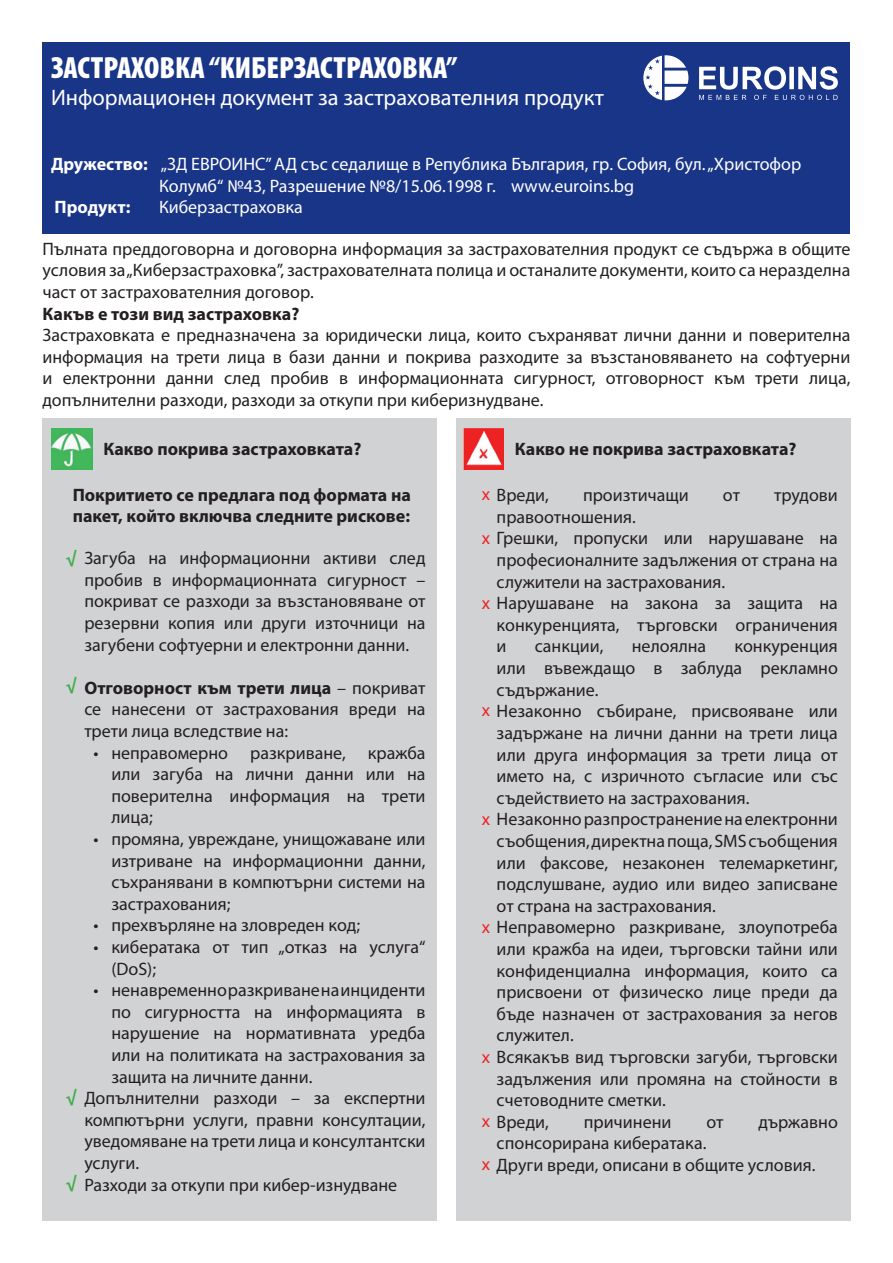
<style>
.page{position:relative;width:893px;height:1263px;background:#fff}
.page>*{position:absolute;margin:0;border:0;box-sizing:border-box;transform-origin:0 0}
.t1{font:900 condensed 30.75px "Myriad Pro";color:#fff}
.t2{font:22.5px "Myriad Pro";color:#fff}
.t3{font:18px/21.6px "Myriad Pro";color:#231f20;text-align:justify}
.t4{font:700 18px/21.6px "Myriad Pro";color:#231f20}
.t5{font:18px/21.6px "Myriad Pro";color:#fff}
.t6{font:700 18px "Myriad Pro";color:#fff}
.t7{font:700 18px "Myriad Pro";color:#40ae49}
.s1{font-weight:700}
.s2{font-weight:700;color:#40ae49}
.s3{color:#ed2223}
</style>
<div class="page">
<div style="left:43px;top:43px;width:807px;height:191px;background:#193587"></div>
<svg style="left:643px;top:55px;width:195px;height:45px"></svg>
<div style="left:43px;top:418px;width:394px;height:802px;background:#d1d2d4"></div>
<div style="left:456px;top:418px;width:394px;height:802px;background:#d1d2d4"></div>
<img style="left:51px;top:428px;width:41px;height:42px">
<img style="left:464px;top:428px;width:40px;height:42px">
<h1 class="t1" style="left:51px;top:48px;width:408px">ЗАСТРАХОВКА “КИБЕРЗАСТРАХОВКА”</h1>
<p class="t2" style="left:51px;top:84px;width:555px">Информационен документ за застрахователния продукт</p>
<p class="t5" style="left:159px;top:153px;width:644px;text-indent:-108px"><span class="s1">Дружество:</span> „ЗД ЕВРОИНС” АД със седалище в Република България, гр. София, бул. „Христофор<br>Колумб“ №43, Разрешение №8/15.06.1998 г. www.euroins.bg</p>
<p class="t6" style="left:55px;top:196px;width:77px">Продукт:</p>
<p class="t5" style="left:159px;top:196px;width:145px">Киберзастраховка</p>
<p class="t3" style="left:43px;top:238px;width:809px">Пълната преддоговорна и договорна информация за застрахователния продукт се съдържа в общите условия за „Киберзастраховка”, застрахователната полица и останалите документи, които са неразделна част от застрахователния договор.</p>
<p class="t4" style="left:43px;top:302px;width:258px">Какъв е този вид застраховка?</p>
<p class="t3" style="left:43px;top:324px;width:809px">Застраховката е предназначена за юридически лица, които съхраняват лични данни и поверителна информация на трети лица в бази данни и покрива разходите за възстановяването на софтуерни и електронни данни след пробив в информационната сигурност, отговорност към трети лица, допълнителни разходи, разходи за откупи при киберизнудване.</p>
<p class="t4" style="left:103px;top:438px;width:259px">Какво покрива застраховката?</p>
<p class="t4" style="left:73px;top:483px;width:340px">Покритието се предлага под формата на пакет, който включва следните рискове:</p>
<p class="t3" style="left:84px;top:547px;width:343px;text-indent:-18px"><span class="s2">√</span> Загуба на информационни активи след пробив в информационната сигурност – покриват се разходи за възстановяване от резервни копия или други източници на загубени софтуерни и електронни данни.</p>
<p class="t3" style="left:84px;top:677px;width:343px"><span class="s1">Отговорност към трети лица</span> – покриват се нанесени от застрахования вреди на трети лица вследствие на:</p>
<p class="t3" style="left:111px;top:741px;width:316px;text-indent:-18px">• неправомерно разкриване, кражба или загуба на лични данни или на поверителна информация на трети лица;</p>
<p class="t3" style="left:111px;top:828px;width:316px;text-indent:-18px">• промяна, увреждане, унищожаване или изтриване на информационни данни, съхранявани в компютърни системи на застрахования;</p>
<p class="t3" style="left:93px;top:914px;width:268px">• прехвърляне на зловреден код;</p>
<p class="t3" style="left:111px;top:936px;width:316px;text-indent:-18px">• кибератака от тип „отказ на услуга“ (DoS);</p>
<p class="t3" style="left:93px;top:979px;width:334px">• ненавременно разкриване на инциденти</p>
<p class="t3" style="left:111px;top:1001px;width:316px">по сигурността на информацията в</p>
<p class="t3" style="left:111px;top:1022px;width:316px">нарушение на нормативната уредба</p>
<p class="t3" style="left:111px;top:1044px;width:316px">или на политиката на застрахования за</p>
<p class="t3" style="left:111px;top:1065px;width:203px">защита на личните данни.</p>
<p class="t3" style="left:66px;top:1087px;width:361px"><span class="s2">√</span> Допълнителни разходи – за експертни</p>
<p class="t3" style="left:84px;top:1109px;width:343px">компютърни услуги, правни консултации,</p>
<p class="t3" style="left:84px;top:1130px;width:343px">уведомяване на трети лица и консултантски</p>
<p class="t3" style="left:84px;top:1152px;width:56px">услуги.</p>
<p class="t3" style="left:66px;top:1173px;width:333px"><span class="s2">√</span> Разходи за откупи при кибер-изнудване</p>
<p class="t7" style="left:66px;top:674px;width:12px">√</p>
<p class="t4" style="left:515px;top:438px;width:283px">Какво не покрива застраховката?</p>
<p class="t3" style="left:482px;top:484px;width:69px"><span class="s3">x</span> Вреди,</p>
<p class="t3" style="left:583px;top:484px;width:107px">произтичащи</p>
<p class="t3" style="left:723px;top:484px;width:19px">от</p>
<p class="t3" style="left:774px;top:484px;width:65px">трудови</p>
<p class="t3" style="left:497px;top:506px;width:141px">правоотношения.</p>
<p class="t3" style="left:482px;top:527px;width:358px"><span class="s3">x</span> Грешки, пропуски или нарушаване на</p>
<p class="t3" style="left:497px;top:549px;width:343px">професионалните задължения от страна на</p>
<p class="t3" style="left:497px;top:570px;width:230px">служители на застрахования.</p>
<p class="t3" style="left:482px;top:592px;width:358px"><span class="s3">x</span> Нарушаване на закона за защита на</p>
<p class="t3" style="left:497px;top:614px;width:343px">конкуренцията, търговски ограничения</p>
<p class="t3" style="left:497px;top:635px;width:11px">и</p>
<p class="t3" style="left:535px;top:635px;width:70px">санкции,</p>
<p class="t3" style="left:632px;top:635px;width:76px">нелоялна</p>
<p class="t3" style="left:734px;top:635px;width:105px">конкуренция</p>
<p class="t3" style="left:497px;top:657px;width:343px">или въвеждащо в заблуда рекламно</p>
<p class="t3" style="left:497px;top:678px;width:104px">съдържание.</p>
<p class="t3" style="left:482px;top:700px;width:358px"><span class="s3">x</span> Незаконно събиране, присвояване или</p>
<p class="t3" style="left:497px;top:722px;width:343px">задържане на лични данни на трети лица</p>
<p class="t3" style="left:497px;top:743px;width:343px">или друга информация за трети лица от</p>
<p class="t3" style="left:497px;top:765px;width:343px">името на, с изричното съгласие или със</p>
<p class="t3" style="left:497px;top:786px;width:254px">съдействието на застрахования.</p>
<p class="t3" style="left:482px;top:808px;width:358px"><span class="s3">x</span> Незаконно разпространение на електронни</p>
<p class="t3" style="left:497px;top:830px;width:343px">съобщения, директна поща, SMS съобщения</p>
<p class="t3" style="left:497px;top:851px;width:343px">или факсове, незаконен телемаркетинг,</p>
<p class="t3" style="left:497px;top:873px;width:343px">подслушване, аудио или видео записване</p>
<p class="t3" style="left:497px;top:894px;width:221px">от страна на застрахования.</p>
<p class="t3" style="left:482px;top:916px;width:358px"><span class="s3">x</span> Неправомерно разкриване, злоупотреба</p>
<p class="t3" style="left:497px;top:938px;width:343px">или кражба на идеи, търговски тайни или</p>
<p class="t3" style="left:497px;top:959px;width:343px">конфиденциална информация, които са</p>
<p class="t3" style="left:497px;top:981px;width:343px">присвоени от физическо лице преди да</p>
<p class="t3" style="left:497px;top:1002px;width:343px">бъде назначен от застрахования за негов</p>
<p class="t3" style="left:497px;top:1024px;width:79px">служител.</p>
<p class="t3" style="left:482px;top:1046px;width:358px"><span class="s3">x</span> Всякакъв вид търговски загуби, търговски</p>
<p class="t3" style="left:497px;top:1067px;width:343px">задължения или промяна на стойности в</p>
<p class="t3" style="left:497px;top:1089px;width:171px">счетоводните сметки.</p>
<p class="t3" style="left:482px;top:1110px;width:69px"><span class="s3">x</span> Вреди,</p>
<p class="t3" style="left:584px;top:1110px;width:89px">причинени</p>
<p class="t3" style="left:706px;top:1110px;width:19px">от</p>
<p class="t3" style="left:758px;top:1110px;width:81px">държавно</p>
<p class="t3" style="left:482px;top:1132px;width:335px;text-indent:15px">спонсорирана кибератака.<br><span class="s3">x</span> Други вреди, описани в общите условия.</p>
</div>
